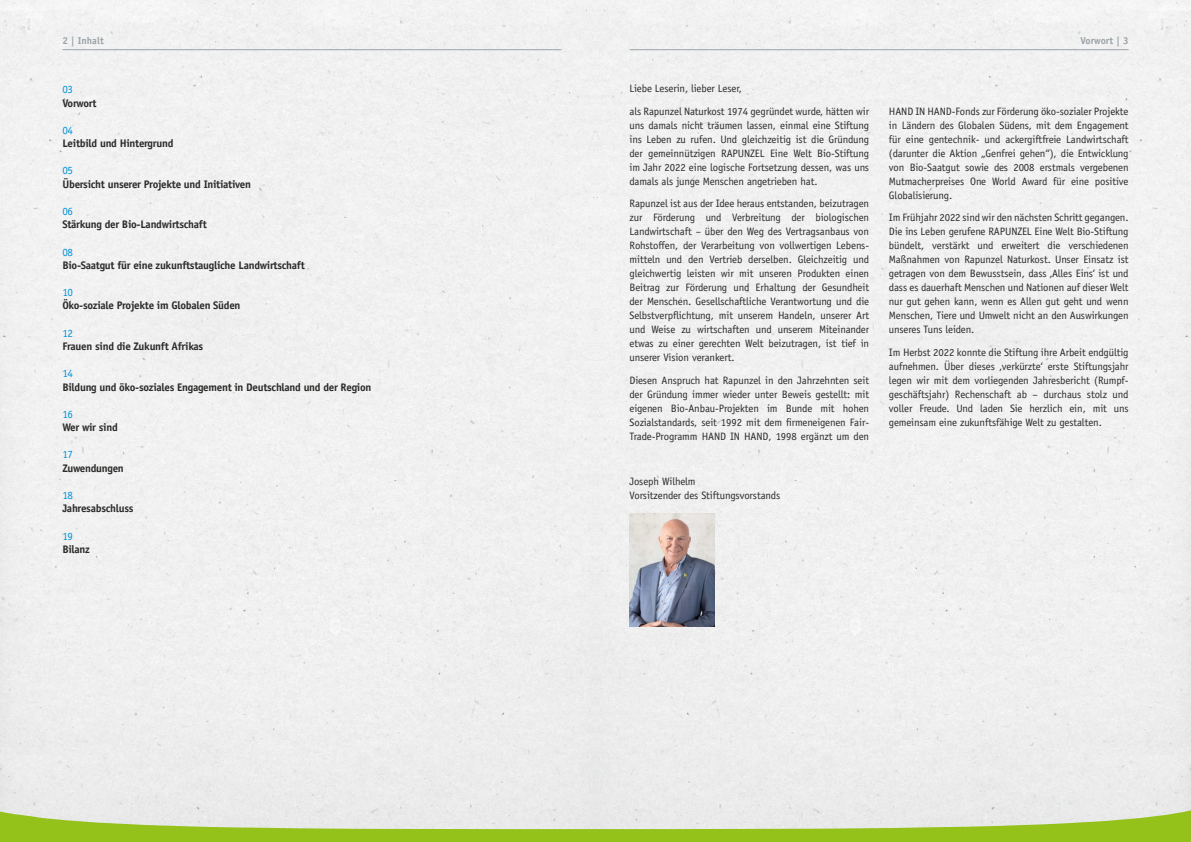
<style>
.page{position:relative;width:1191px;height:842px;background:#fff}
.page>*{position:absolute;margin:0;border:0;box-sizing:border-box;transform-origin:0 0}
.t1{font:700 11px "Officina Sans";letter-spacing:-.025em;color:#2b2a29}
.t2{font:11px "Officina Sans";letter-spacing:-.025em;color:#0090d5}
.t3{font:10.8px/14px "Officina Sans";letter-spacing:-.01em;color:#2b2a29;text-align:justify}
.t4{font:700 10px "Officina Sans";color:#9ba2a7}
</style>
<div class="page">
<div style="left:0;top:0;width:595px;height:809px;background:#f0f0f0"></div>
<div style="left:595px;top:0;width:596px;height:842px;background:#f0f0f0"></div>
<hr style="left:629px;top:49px;width:499px;height:1px;background:#9ba2a7">
<hr style="left:62px;top:49px;width:499px;height:1px;background:#9ba2a7">
<svg style="left:0;top:809px;width:1191px;height:33px"></svg>
<img style="left:629px;top:513px;width:85px;height:114px">
<p class="t4" style="left:62px;top:34px;width:43px">2 | Inhalt</p>
<p class="t4" style="left:1080px;top:34px;width:50px">Vorwort | 3</p>
<p class="t2" style="left:62px;top:83px;width:12px">03</p>
<p class="t1" style="left:62px;top:96px;width:36px">Vorwort</p>
<p class="t2" style="left:62px;top:124px;width:12px">04</p>
<p class="t1" style="left:62px;top:136px;width:113px">Leitbild und Hintergrund</p>
<p class="t2" style="left:62px;top:164px;width:12px">05</p>
<p class="t1" style="left:62px;top:177px;width:190px">Übersicht unserer Projekte und Initiativen</p>
<p class="t2" style="left:62px;top:205px;width:12px">06</p>
<p class="t1" style="left:62px;top:218px;width:146px">Stärkung der Bio-Landwirtschaft</p>
<p class="t2" style="left:62px;top:245px;width:12px">08</p>
<p class="t1" style="left:62px;top:258px;width:244px">Bio-Saatgut für eine zukunftstaugliche Landwirtschaft</p>
<p class="t2" style="left:62px;top:286px;width:12px">10</p>
<p class="t1" style="left:62px;top:299px;width:180px">Öko-soziale Projekte im Globalen Süden</p>
<p class="t2" style="left:62px;top:327px;width:12px">12</p>
<p class="t1" style="left:62px;top:339px;width:142px">Frauen sind die Zukunft Afrikas</p>
<p class="t2" style="left:62px;top:367px;width:12px">14</p>
<p class="t1" style="left:62px;top:380px;width:310px">Bildung und öko-soziales Engagement in Deutschland und der Region</p>
<p class="t2" style="left:62px;top:408px;width:12px">16</p>
<p class="t1" style="left:62px;top:420px;width:57px">Wer wir sind</p>
<p class="t2" style="left:62px;top:448px;width:12px">17</p>
<p class="t1" style="left:62px;top:461px;width:63px">Zuwendungen</p>
<p class="t2" style="left:62px;top:489px;width:12px">18</p>
<p class="t1" style="left:62px;top:502px;width:73px">Jahresabschluss</p>
<p class="t2" style="left:62px;top:529px;width:12px">19</p>
<p class="t1" style="left:62px;top:542px;width:29px">Bilanz</p>
<p class="t3" style="left:629px;top:78px;width:241px;line-height:22.5px">Liebe Leserin, lieber Leser,<br>als Rapunzel Naturkost 1974 gegründet wurde, hätten wir</p>
<p class="t3" style="left:629px;top:118px;width:241px">uns damals nicht träumen lassen, einmal eine Stiftung ins Leben zu rufen. Und gleichzeitig ist die Gründung der gemeinnützigen RAPUNZEL Eine Welt Bio-Stiftung im Jahr 2022 eine logische Fortsetzung dessen, was uns damals als junge Menschen angetrieben hat.</p>
<p class="t3" style="left:629px;top:197px;width:241px">Rapunzel ist aus der Idee heraus entstanden, beizutragen zur Förderung und Verbreitung der biologischen Landwirtschaft – über den Weg des Vertragsanbaus von Rohstoffen, der Verarbeitung von vollwertigen Lebens&shy;mitteln und den Vertrieb derselben. Gleichzeitig und gleichwertig leisten wir mit unseren Produkten einen Beitrag zur Förderung und Erhaltung der Gesundheit der Menschen. Gesellschaftliche Verantwortung und die Selbstverpflichtung, mit unserem Handeln, unserer Art und Weise zu wirtschaften und unserem Miteinander etwas zu einer gerechten Welt beizutragen, ist tief in unserer Vision verankert.</p>
<p class="t3" style="left:629px;top:373px;width:241px">Diesen Anspruch hat Rapunzel in den Jahrzehnten seit der Gründung immer wieder unter Beweis gestellt: mit eigenen Bio-Anbau-Projekten im Bunde mit hohen Sozialstandards, seit 1992 mit dem firmeneigenen Fair-Trade-Programm HAND IN HAND, 1998 ergänzt um den</p>
<p class="t3" style="left:889px;top:104px;width:241px">HAND IN HAND-Fonds zur Förderung öko-sozialer Projekte in Ländern des Globalen Südens, mit dem Engagement für eine gentechnik- und ackergiftfreie Landwirtschaft (darunter die Aktion „Genfrei gehen“), die Entwicklung von Bio-Saatgut sowie des 2008 erstmals vergebenen Mutmacherpreises One World Award für eine positive Globalisierung.</p>
<p class="t3" style="left:889px;top:211px;width:241px">Im Frühjahr 2022 sind wir den nächsten Schritt gegangen.<br>Die ins Leben gerufene RAPUNZEL Eine Welt Bio-Stiftung bündelt, verstärkt und erweitert die verschiedenen Maßnahmen von Rapunzel Naturkost. Unser Einsatz ist getragen von dem Bewusstsein, dass ‚Alles Eins‘ ist und dass es dauerhaft Menschen und Nationen auf dieser Welt nur gut gehen kann, wenn es Allen gut geht und wenn Menschen, Tiere und Umwelt nicht an den Auswirkungen unseres Tuns leiden.</p>
<p class="t3" style="left:889px;top:345px;width:241px">Im Herbst 2022 konnte die Stiftung ihre Arbeit endgültig aufnehmen. Über dieses ‚verkürzte‘ erste Stiftungsjahr legen wir mit dem vorliegenden Jahresbericht (Rumpf&shy;geschäftsjahr) Rechenschaft ab – durchaus stolz und voller Freude. Und laden Sie herzlich ein, mit uns gemeinsam eine zukunftsfähige Welt zu gestalten.</p>
<p class="t3" style="left:629px;top:474px;width:152px">Joseph Wilhelm<br>Vorsitzender des Stiftungsvorstands</p>
</div>
